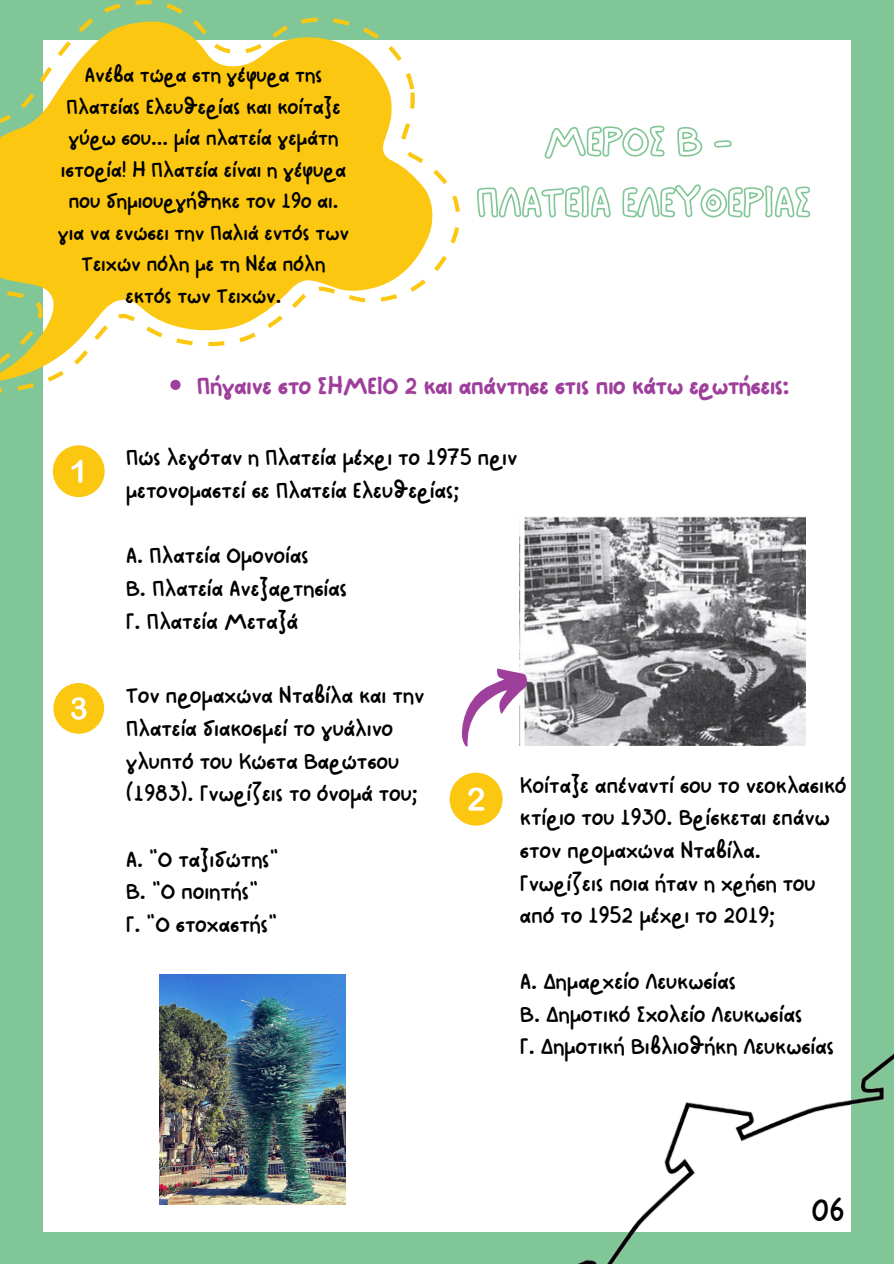
<style>
.page{position:relative;width:894px;height:1264px;background:#fff}
.page>*{position:absolute;margin:0;border:0;box-sizing:border-box;transform-origin:0 0}
.t1{font:33px "NF One Little Font Regular";color:#000}
.t2{font:25.5px "NF One Little Font Bold";color:#9f3f9c}
.t3{font:24px/32.7px "NF One Little Font Regular";color:#000}
.t4{font:22.5px/31.5px "NF One Little Font Regular";color:#000;text-align:center}
</style>
<div class="page">
<div style="left:0;top:0;width:893px;height:1263px;background:#81c696"></div>
<div style="left:43px;top:40px;width:807px;height:1192px;background:#fff"></div>
<svg style="left:0;top:0;width:459px;height:393px;fill:#fbc710"></svg>
<img style="left:579px;top:996px;width:314px;height:267px">
<div style="left:53px;top:445px;width:52px;height:52px;background:#fbc710;border-radius:50%"></div>
<svg style="left:71px;top:460px;width:11px;height:23px"></svg>
<div style="left:449px;top:772px;width:53px;height:53px;background:#fbc710;border-radius:50%"></div>
<svg style="left:468px;top:787px;width:16px;height:23px"></svg>
<img style="left:519px;top:516px;width:285px;height:229px">
<svg style="left:462px;top:658px;width:69px;height:89px"></svg>
<div style="left:53px;top:683px;width:51px;height:50px;background:#fbc710;border-radius:50%"></div>
<svg style="left:71px;top:697px;width:15px;height:22px"></svg>
<img style="left:159px;top:974px;width:186px;height:230px">
<svg style="left:477px;top:125px;width:334px;height:93px"></svg>
<svg style="left:170px;top:380px;width:10px;height:10px"></svg>
<p class="t4" style="left:58px;top:58px;width:292px">Ανέβα τώρα στη γέφυρα της<br>Πλατείας Ελευθερίας και κοίταξε γύρω σου... μία πλατεία γεμάτη ιστορία! Η Πλατεία είναι η γέφυρα που δημιουργήθηκε τον 19ο αι. για να ενώσει την Παλιά εντός των<br>Τειχών πόλη με τη Νέα πόλη εκτός των Τειχών.</p>
<p class="t2" style="left:197px;top:371px;width:594px">Πήγαινε στο ΣΗΜΕΙΟ 2 και απάντησε στις πιο κάτω ερωτήσεις:</p>
<p class="t3" style="left:126px;top:441px;width:393px">Πώς λεγόταν η Πλατεία μέχρι το 1975 πριν μετονομαστεί σε Πλατεία Ελευθερίας;</p>
<p class="t3" style="left:126px;top:539px;width:185px">Α. Πλατεία Ομονοίας</p>
<p class="t3" style="left:126px;top:571px;width:223px">Β. Πλατεία Ανεξαρτησίας</p>
<p class="t3" style="left:126px;top:604px;width:174px">Γ. Πλατεία Μεταξά</p>
<p class="t3" style="left:126px;top:678px;width:300px">Τον προμαχώνα Νταβίλα και την<br>Πλατεία διακοσμεί το γυάλινο γλυπτό του Κώστα Βαρώτσου (1983). Γνωρίζεις το όνομά του;</p>
<p class="t3" style="left:126px;top:841px;width:154px">Α. "Ο ταξιδώτης"</p>
<p class="t3" style="left:126px;top:874px;width:134px">Β. "Ο ποιητής"</p>
<p class="t3" style="left:126px;top:907px;width:153px">Γ. "Ο στοχαστής"</p>
<p class="t3" style="left:519px;top:768px;width:328px">Κοίταξε απέναντί σου το νεοκλασικό κτίριο του 1930. Βρίσκεται επάνω στον προμαχώνα Νταβίλα.<br>Γνωρίζεις ποια ήταν η χρήση του από το 1952 μέχρι το 2019;</p>
<p class="t3" style="left:519px;top:964px;width:218px">Α. Δημαρχείο Λευκωσίας</p>
<p class="t3" style="left:519px;top:996px;width:284px">Β. Δημοτικό Σχολείο Λευκωσίας</p>
<p class="t3" style="left:519px;top:1029px;width:316px">Γ. Δημοτική Βιβλιοθήκη Λευκωσίας</p>
<p class="t1" style="left:811px;top:1190px;width:35px">06</p>
</div>
